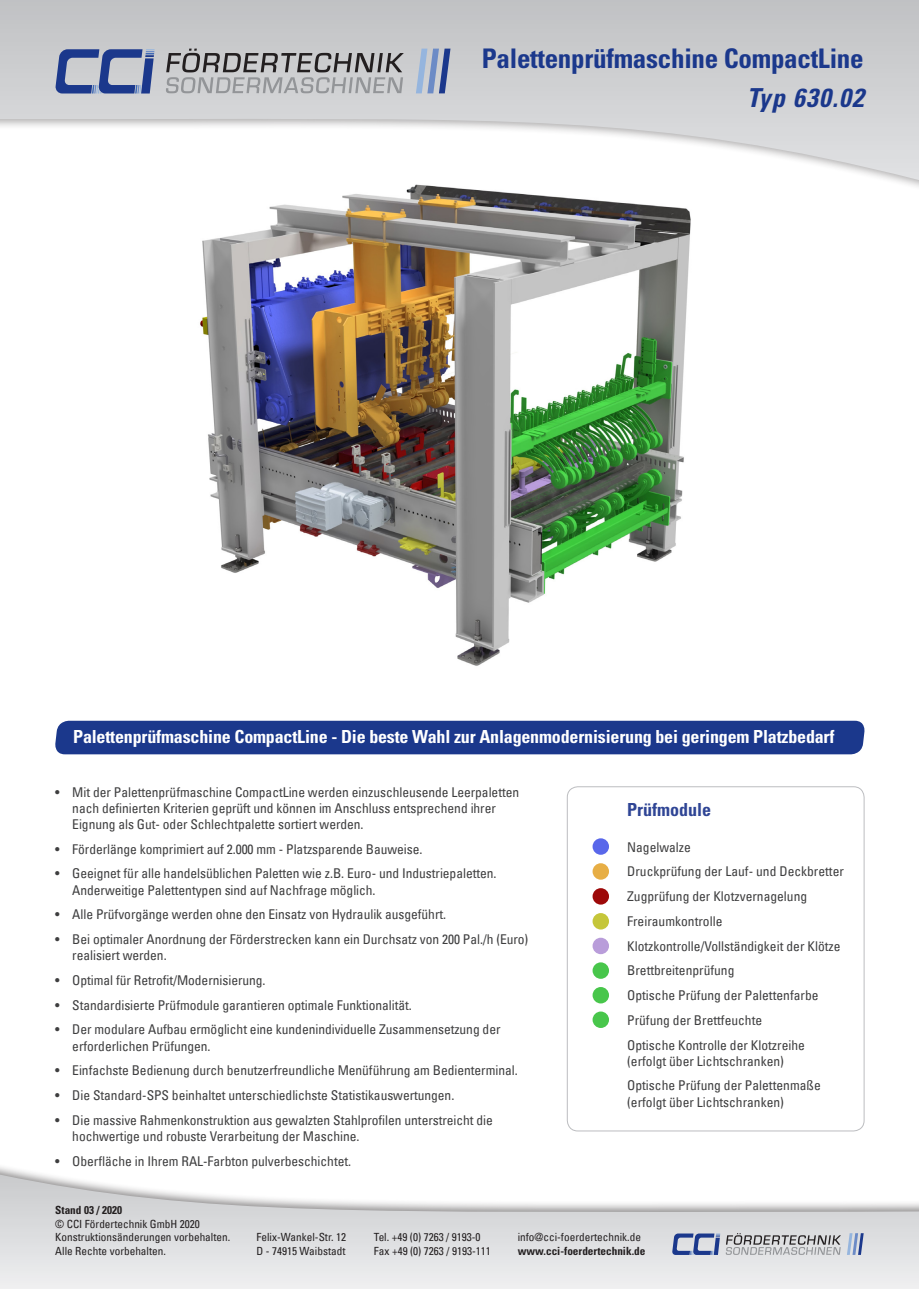
<style>
.page{position:relative;width:919px;height:1289px;background:#fff}
.page>*{position:absolute;margin:0;border:0;box-sizing:border-box;transform-origin:0 0}
.t1{font:700 condensed 27px "Univers LT Std";letter-spacing:-.01em;color:#1b388c}
.t2{font:italic 700 condensed 26.1px "Univers LT Std";letter-spacing:.05em;color:#1b388c}
.t3{font:700 condensed 18px "Univers LT Std";letter-spacing:-.01em;color:#fff}
.t4{font:700 condensed 18px "Univers LT Std";color:#2f4595}
.t5{font:condensed 13.5px/24.8px "Univers LT";letter-spacing:-.005em;color:#3e3e3f}
.t6{font:condensed 11.25px/13.5px "Univers LT";color:#231f20}
.t7{font:700 condensed 11.25px "Univers LT Std";color:#231f20}
</style>
<div class="page">
<img style="left:200px;top:276px;width:488px;height:390px">
<div style="left:55px;top:720px;width:810px;height:34px;background:#1b388c"></div>
<div style="left:0;top:0;width:918px;height:276px;background:#231f20;opacity:.37"></div>
<svg style="left:0;top:0;width:918px;height:180px"></svg>
<svg style="left:166px;top:49px;width:238px;height:44px;background:#a9a9ab"></svg>
<svg style="left:416px;top:49px;width:34px;height:44px"></svg>
<svg style="left:55px;top:49px;width:100px;height:45px;background:#7a88b0"></svg>
<div style="left:592px;top:863px;width:17px;height:16px;background:#e7ae45;border-radius:50%"></div>
<div style="left:592px;top:888px;width:17px;height:16px;background:#9d0909;border-radius:50%"></div>
<div style="left:592px;top:937px;width:17px;height:17px;background:#b99dda;border-radius:50%"></div>
<div style="left:592px;top:913px;width:17px;height:16px;background:#c5c63a;border-radius:50%"></div>
<div style="left:592px;top:962px;width:17px;height:16px;background:#48c64b;border-radius:50%"></div>
<div style="left:592px;top:987px;width:17px;height:16px;background:#48c64b;border-radius:50%"></div>
<div style="left:592px;top:1011px;width:17px;height:16px;background:#48c64b;border-radius:50%"></div>
<div style="left:592px;top:838px;width:17px;height:16px;background:#5967ea;border-radius:50%"></div>
<svg style="left:0;top:1174px;width:918px;height:114px"></svg>
<svg style="left:672px;top:1233px;width:191px;height:22px;background:#a9afbd"></svg>
<h1 class="t1" style="left:482px;top:42px;width:383px">Palettenprüfmaschine CompactLine</h1>
<h2 class="t2" style="left:746px;top:82px;width:118px">Typ 630.02</h2>
<h3 class="t3" style="left:73px;top:725px;width:762px">Palettenprüfmaschine CompactLine - Die beste Wahl zur Anlagenmodernisierung bei geringem Platzbedarf</h3>
<p class="t5" style="left:72px;top:783px;width:448px;line-height:16.2px;text-indent:-17px">• Mit der Palettenprüfmaschine CompactLine werden einzuschleusende Leerpaletten nach definierten Kriterien geprüft und können im Anschluss entsprechend ihrer<br>Eignung als Gut- oder Schlechtpalette sortiert werden.</p>
<p class="t5" style="left:55px;top:836px;width:368px">• Förderlänge komprimiert auf 2.000 mm - Platzsparende Bauweise.</p>
<p class="t5" style="left:72px;top:865px;width:425px;line-height:16.2px;text-indent:-17px">• Geeignet für alle handelsüblichen Paletten wie z.B. Euro- und Industriepaletten.<br>Anderweitige Palettentypen sind auf Nachfrage möglich.</p>
<p class="t5" style="left:55px;top:901px;width:392px">• Alle Prüfvorgänge werden ohne den Einsatz von Hydraulik ausgeführt.</p>
<p class="t5" style="left:72px;top:930px;width:457px;line-height:16.2px;text-indent:-17px">• Bei optimaler Anordnung der Förderstrecken kann ein Durchsatz von 200 Pal./h (Euro) realisiert werden.</p>
<p class="t5" style="left:55px;top:967px;width:212px">• Optimal für Retrofit/Modernisierung.</p>
<p class="t5" style="left:55px;top:992px;width:358px">• Standardisierte Prüfmodule garantieren optimale Funktionalität.</p>
<p class="t5" style="left:72px;top:1021px;width:429px;line-height:16.2px;text-indent:-17px">• Der modulare Aufbau ermöglicht eine kundenindividuelle Zusammensetzung der erforderlichen Prüfungen.</p>
<p class="t5" style="left:55px;top:1057px;width:464px">• Einfachste Bedienung durch benutzerfreundliche Menüführung am Bedienterminal.</p>
<p class="t5" style="left:55px;top:1082px;width:400px">• Die Standard-SPS beinhaltet unterschiedlichste Statistikauswertungen.</p>
<p class="t5" style="left:72px;top:1111px;width:422px;line-height:16.2px;text-indent:-17px">• Die massive Rahmenkonstruktion aus gewalzten Stahlprofilen unterstreicht die hochwertige und robuste Verarbeitung der Maschine.</p>
<p class="t5" style="left:55px;top:1148px;width:297px">• Oberfläche in Ihrem RAL-Farbton pulverbeschichtet.</p>
<h3 class="t4" style="left:627px;top:798px;width:86px">Prüfmodule</h3>
<p class="t5" style="left:627px;top:834px;width:218px">Nagelwalze<br>Druckprüfung der Lauf- und Deckbretter<br>Zugprüfung der Klotzvernagelung<br>Freiraumkontrolle<br>Klotzkontrolle/Vollständigkeit der Klötze<br>Brettbreitenprüfung<br>Optische Prüfung der Palettenfarbe<br>Prüfung der Brettfeuchte<br>Optische Kontrolle der Klotzreihe</p>
<p class="t5" style="left:627px;top:1048px;width:195px">(erfolgt über Lichtschranken)<br>Optische Prüfung der Palettenmaße</p>
<p class="t5" style="left:627px;top:1089px;width:158px">(erfolgt über Lichtschranken)</p>
<p class="t7" style="left:55px;top:1203px;width:68px">Stand 03 / 2020</p>
<p class="t6" style="left:55px;top:1216px;width:176px">© CCI Fördertechnik GmbH 2020<br>Konstruktionsänderungen vorbehalten.<br>Alle Rechte vorbehalten.</p>
<p class="t6" style="left:256px;top:1230px;width:91px">Felix-Wankel-Str. 12<br>D - 74915 Waibstadt</p>
<p class="t6" style="left:374px;top:1230px;width:118px">Tel. +49 (0) 7263 / 9193-0<br>Fax +49 (0) 7263 / 9193-111</p>
<p class="t6" style="left:517px;top:1230px;width:125px">info@cci-foerdertechnik.de</p>
<p class="t7" style="left:517px;top:1243px;width:129px">www.cci-foerdertechnik.de</p>
</div>
